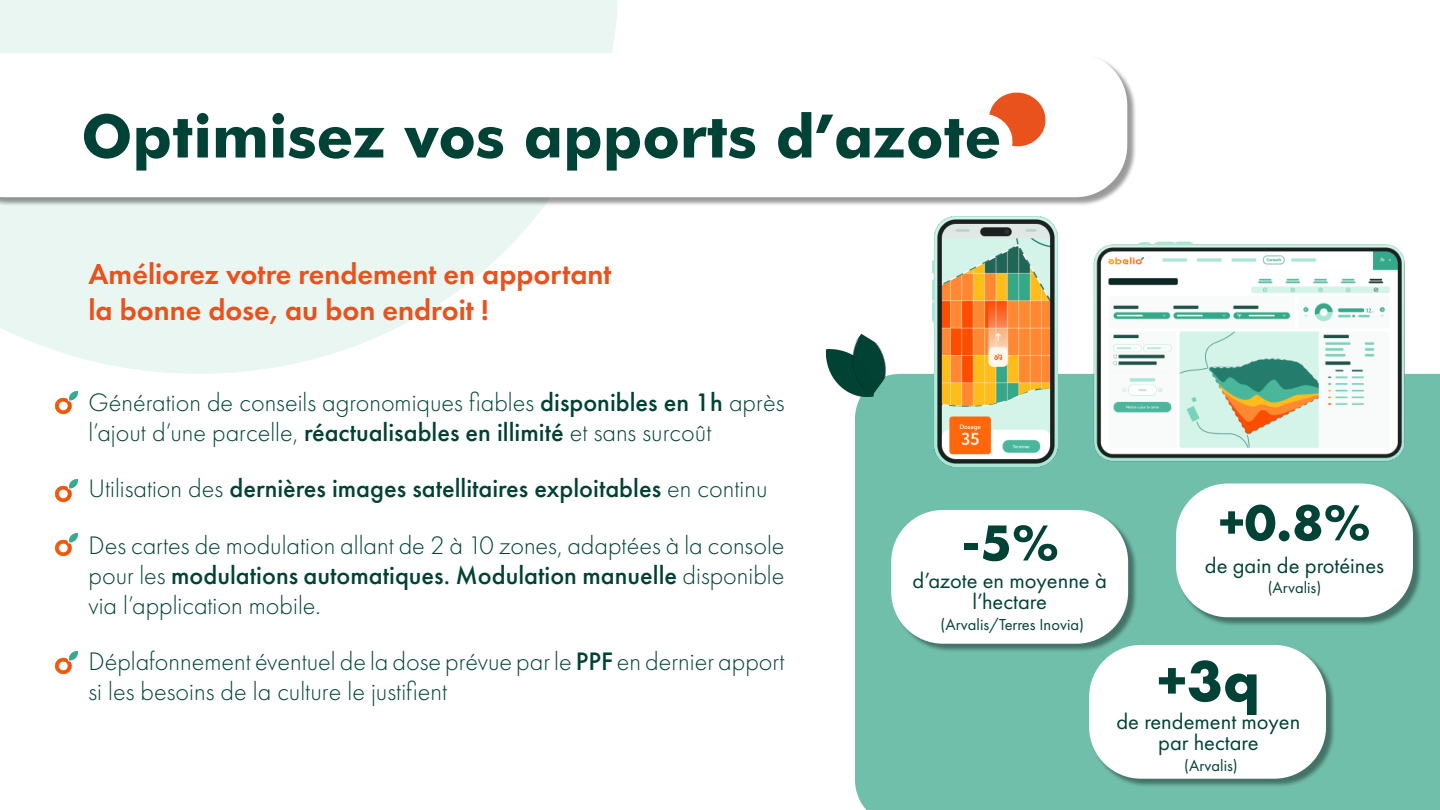
<style>
.page{position:relative;width:1440px;height:810px;background:#fff}
.page>*{position:absolute;margin:0;border:0;box-sizing:border-box;transform-origin:0 0}
.t1{font:700 60px "Futura BT";color:#004235}
.t2{font:700 60px "Futura PT";color:#004235}
.t3{font:700 52.5px "Futura PT";color:#004235}
.t4{font:600 30px/36px "Futura PT";color:#e9511d}
.t5{font:300 26.25px/30px "Futura PT";color:#004235}
.t6{font:500 26.25px/30px "Futura PT";color:#004235}
.t7{font:22.5px/21px "Futura PT";color:#004235;text-align:center}
.t8{font:16.5px "Futura PT";color:#004235}
.s1{font-weight:500}
.s2{font-weight:300}
</style>
<div class="page">
<svg style="left:0;top:0;width:618px;height:374px;fill:#eaf6f2"></svg>
<div style="left:855px;top:374px;width:585px;height:436px;background:#70bfaa"></div>
<div style="left:0;top:54px;width:1137px;height:153px;background:#000;opacity:.4"></div>
<svg style="left:0;top:53px;width:1127px;height:144px"></svg>
<img style="left:827px;top:349px;width:46px;height:47px">
<img style="left:834px;top:334px;width:66px;height:60px">
<svg style="left:989px;top:90px;width:59px;height:59px"></svg>
<div style="left:1177px;top:485px;width:245px;height:142px;background:#000;opacity:.4"></div>
<div style="left:1176px;top:483px;width:237px;height:134px;background:#fff;border-radius:52px"></div>
<div style="left:892px;top:511px;width:245px;height:142px;background:#000;opacity:.4"></div>
<div style="left:891px;top:510px;width:237px;height:134px;background:#fff;border-radius:52px"></div>
<div style="left:1090px;top:646px;width:245px;height:142px;background:#000;opacity:.4"></div>
<div style="left:1089px;top:645px;width:237px;height:134px;background:#fff;border-radius:52px"></div>
<img style="left:1093px;top:197px;width:322px;height:313px">
<img style="left:933px;top:217px;width:124px;height:250px">
<img style="left:55px;top:391px;width:23px;height:22px">
<img style="left:55px;top:479px;width:23px;height:22px">
<img style="left:55px;top:533px;width:23px;height:22px">
<img style="left:55px;top:651px;width:23px;height:22px">
<h1 class="t1" style="left:81px;top:100px;width:922px">Optimisez vos apports d’azote</h1>
<p class="t4" style="left:88px;top:259px;width:525px">Améliorez votre rendement en apportant la bonne dose, au bon endroit !</p>
<p class="t5" style="left:88px;top:388px;width:697px">Génération de conseils agronomiques fiables <span class="s1">disponibles en 1h</span> après l’ajout d’une parcelle, <span class="s1">réactualisables en illimité</span> et sans surcoût</p>
<p class="t5" style="left:89px;top:461px;width:698px;line-height:56.2px">Utilisation des <span class="s1">dernières images satellitaires exploitables</span> en continu<br>Des cartes de modulation allant de 2 à 10 zones, adaptées à la console</p>
<p class="t6" style="left:89px;top:562px;width:697px"><span class="s2">pour les</span> modulations automatiques. Modulation manuelle <span class="s2">disponible via l’application mobile.</span></p>
<p class="t5" style="left:89px;top:647px;width:698px">Déplafonnement éventuel de la dose prévue par le <span class="s1">PPF</span> en dernier apport si les besoins de la culture le justifient</p>
<h2 class="t3" style="left:1218px;top:505px;width:154px">+0.8%</h2>
<h2 class="t3" style="left:962px;top:525px;width:99px">-5%</h2>
<p class="t7" style="left:1205px;top:556px;width:181px">de gain de protéines</p>
<p class="t7" style="left:912px;top:571px;width:196px">d’azote en moyenne à</p>
<p class="t8" style="left:1268px;top:580px;width:55px">(Arvalis)</p>
<p class="t7" style="left:973px;top:592px;width:76px">l’hectare</p>
<p class="t8" style="left:941px;top:617px;width:145px">(Arvalis/Terres Inovia)</p>
<h1 class="t2" style="left:1157px;top:660px;width:104px">+3q</h1>
<p class="t7" style="left:1116px;top:713px;width:185px">de rendement moyen par hectare</p>
<p class="t8" style="left:1184px;top:758px;width:55px">(Arvalis)</p>
</div>
